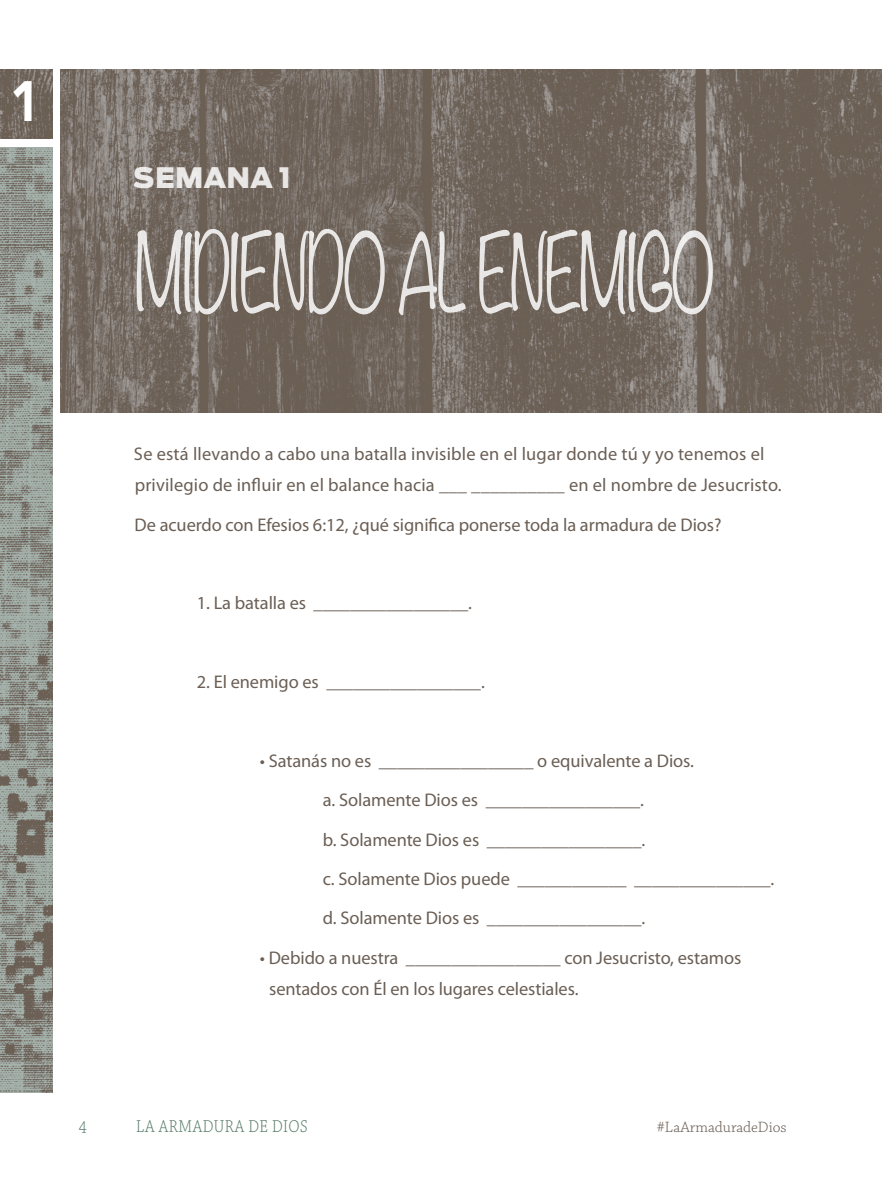
<style>
.page{position:relative;width:882px;height:1197px;background:#fff}
.page>*{position:absolute;margin:0;border:0;box-sizing:border-box;transform-origin:0 0}
.t1{font:300 94.5px "Noteworthy";letter-spacing:-.05em;color:#fff;scale:.67 1}
.t2{font:900 56.35px "Avenir LT Std";color:#fff;scale:.87 1}
.t3{font:900 28px "Antenna";color:#fff}
.t4{font:18.38px/39.4px "Myriad Pro";letter-spacing:-.005em;color:#6b5f55}
.t5{font:300 18.2px "Chaparral Pro";letter-spacing:.03em;color:#587c69;scale:.87 1}
.t6{font:300 15.75px "Chaparral Pro";color:#6b5f55}
</style>
<div class="page">
<img style="left:60px;top:69px;width:822px;height:343px">
<img style="left:0;top:147px;width:53px;height:945px">
<img style="left:0;top:69px;width:53px;height:70px">
<h2 class="t2" style="left:10px;top:67px;width:35px">1</h2>
<h3 class="t3" style="left:134px;top:161px;width:159px">SEMANA 1</h3>
<h1 class="t1" style="left:134px;top:191px;width:870px">MIDIENDO AL ENEMIGO</h1>
<p class="t4" style="left:134px;top:438px;width:649px;line-height:31.5px">Se está llevando a cabo una batalla invisible en el lugar donde tú y yo tenemos el privilegio de influir en el balance hacia ___ __________ en el nombre de Jesucristo.</p>
<p class="t4" style="left:135px;top:505px;width:588px">De acuerdo con Efesios 6:12, ¿qué significa ponerse toda la armadura de Dios?</p>
<p class="t4" style="left:197px;top:584px;width:277px">1. La batalla es _________________.</p>
<p class="t4" style="left:197px;top:663px;width:289px">2. El enemigo es _________________.</p>
<p class="t4" style="left:323px;top:741px;width:453px;text-indent:-63px">• Satanás no es _________________ o equivalente a Dios.<br>a. Solamente Dios es _________________.<br>b. Solamente Dios es _________________.<br>c. Solamente Dios puede ____________ _______________. d. Solamente Dios es _________________.</p>
<p class="t4" style="left:269px;top:942px;width:474px;line-height:31.5px;text-indent:-9px">• Debido a nuestra _________________ con Jesucristo, estamos sentados con Él en los lugares celestiales.</p>
<p class="t5" style="left:79px;top:1117px;width:11px">4</p>
<p class="t5" style="left:136px;top:1116px;width:199px">LA ARMADURA DE DIOS</p>
<p class="t6" style="left:657px;top:1118px;width:131px">#LaArmaduradeDios</p>
</div>
